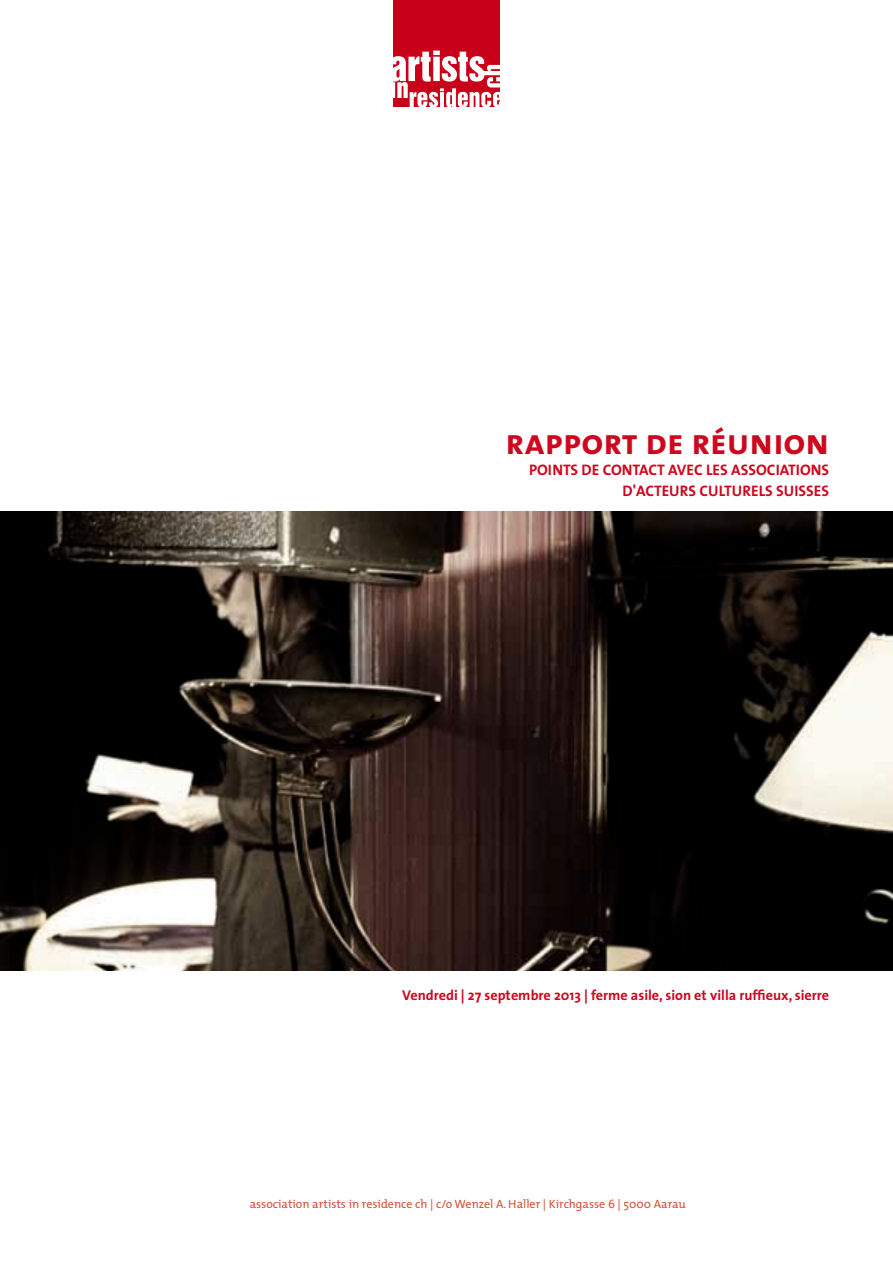
<style>
.page{position:relative;width:893px;height:1263px;background:#fff}
.page>*{position:absolute;margin:0;border:0;box-sizing:border-box;transform-origin:0 0}
.t1{font:36px "The Mix Bold Caps";color:#cd071e}
.t2{font:700 15.3px/21px "The Mix";letter-spacing:.04em;color:#cd071e;text-align:right}
.t3{font:700 14.25px "The Sans";color:#cd071e}
.t4{font:12px "The Mix";color:#d65038}
</style>
<div class="page">
<div style="left:393px;top:0;width:107px;height:106px;background:#c90019"></div>
<svg style="left:393px;top:51px;width:107px;height:55px"></svg>
<img style="left:0;top:512px;width:893px;height:459px">
<h1 class="t1" style="left:506px;top:412px;width:325px">rapport de réunion</h1>
<p class="t2" style="left:529px;top:459px;width:302px">POINTS DE CONTACT AVEC LES ASSOCIATIONS<br>D'ACTEURS CULTURELS SUISSES</p>
<p class="t3" style="left:402px;top:983px;width:428px">Vendredi | 27 septembre 2013 | ferme asile, sion et villa ruffieux, sierre</p>
<p class="t4" style="left:250px;top:1194px;width:438px">association artists in residence ch | c/o Wenzel A. Haller | Kirchgasse 6 | 5000 Aarau</p>
</div>
